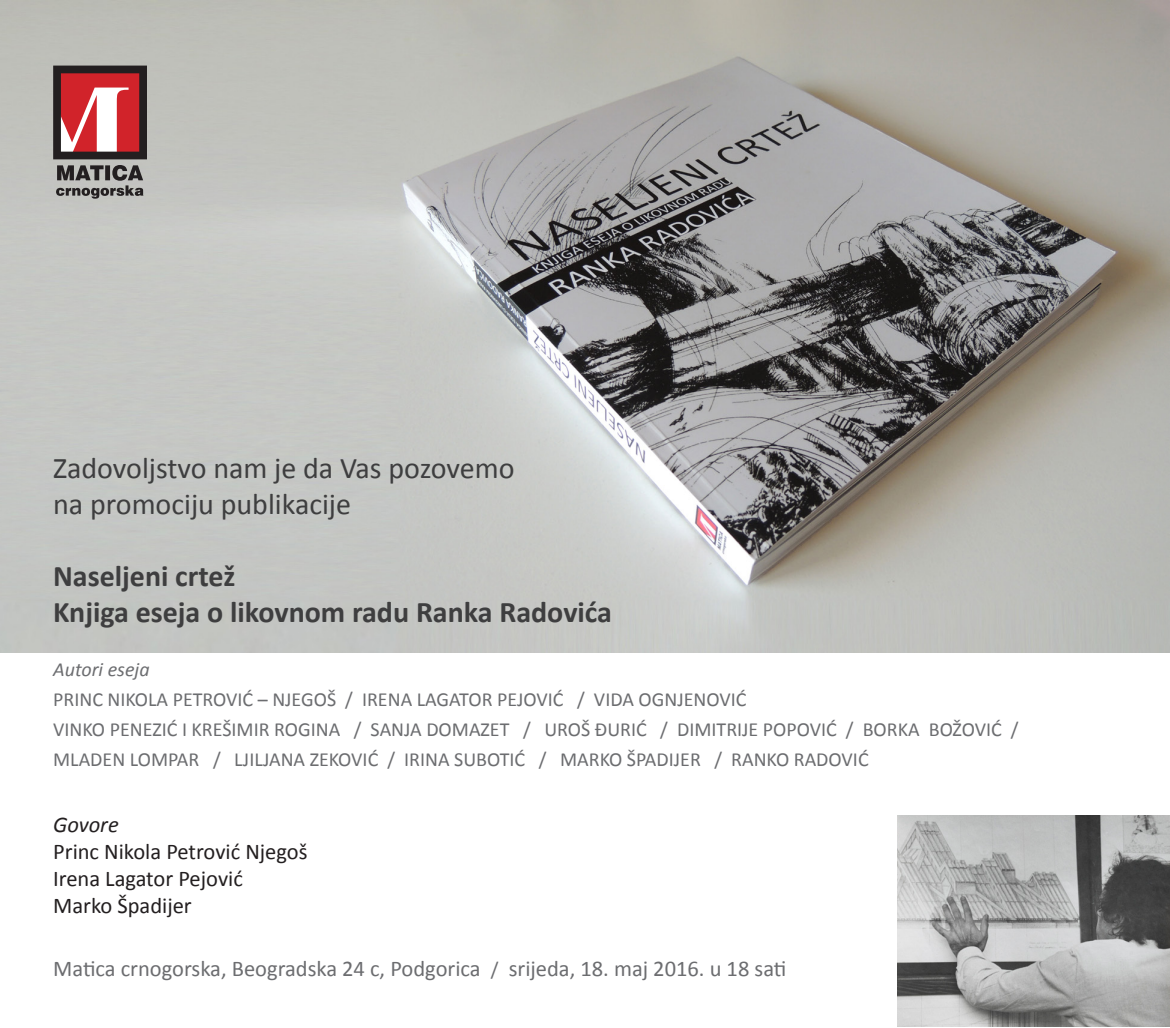
<style>
.page{position:relative;width:1170px;height:1028px;background:#fff}
.page>*{position:absolute;margin:0;border:0;box-sizing:border-box;transform-origin:0 0}
.t1{font:30px "Calibri";color:#3e3e3f}
.t2{font:700 30px "Calibri";color:#3e3e3f}
.t3{font:22.5px "Calibri";color:#6c6d70}
.t4{font:22.5px "Calibri";color:#231f20}
.t5{font:italic 22.5px "Calibri";color:#231f20}
.t6{font:20px "Calibri";color:#6c6d70}
.t7{font:italic 20px "Calibri";color:#6c6d70}
.s1{font-size:20px}
</style>
<div class="page">
<img style="left:0;top:0;width:1169px;height:652px">
<img style="left:897px;top:815px;width:272px;height:211px">
<svg style="left:53px;top:66px;width:94px;height:93px"></svg>
<svg style="left:56px;top:165px;width:87px;height:34px;background:#7e7d7b"></svg>
<p class="t1" style="left:53px;top:449px;width:463px">Zadovoljstvo nam je da Vas pozovemo</p>
<p class="t1" style="left:53px;top:485px;width:299px">na promociju publikacije</p>
<p class="t2" style="left:53px;top:557px;width:184px">Naseljeni crtež</p>
<p class="t2" style="left:53px;top:593px;width:560px">Knjiga eseja o likovnom radu Ranka Radovića</p>
<p class="t7" style="left:53px;top:656px;width:98px">Autori eseja</p>
<p class="t6" style="left:53px;top:687px;width:694px">PRINC NIKOLA PETROVIĆ – NJEGOŠ / IRENA LAGATOR PEJOVIĆ / VIDA OGNJENOVIĆ</p>
<p class="t6" style="left:53px;top:717px;width:966px">VINKO PENEZIĆ I KREŠIMIR ROGINA / SANJA DOMAZET / UROŠ ĐURIĆ / DIMITRIJE POPOVIĆ / BORKA BOŽOVIĆ /</p>
<p class="t6" style="left:53px;top:747px;width:817px">MLADEN LOMPAR / LJILJANA ZEKOVIĆ / IRINA SUBOTIĆ / MARKO ŠPADIJER / RANKO RADOVIĆ</p>
<p class="t5" style="left:53px;top:809px;width:67px">Govore</p>
<p class="t4" style="left:53px;top:837px;width:256px">Princ Nikola Petrović Njegoš</p>
<p class="t4" style="left:53px;top:864px;width:191px">Irena Lagator Pejović</p>
<p class="t4" style="left:53px;top:891px;width:140px">Marko Špadijer</p>
<p class="t3" style="left:53px;top:954px;width:734px">Matica crnogorska, Beogradska 24 c, Podgorica <span class="s1">/</span> srijeda, 18. maj 2016. u 18 sati</p>
</div>
